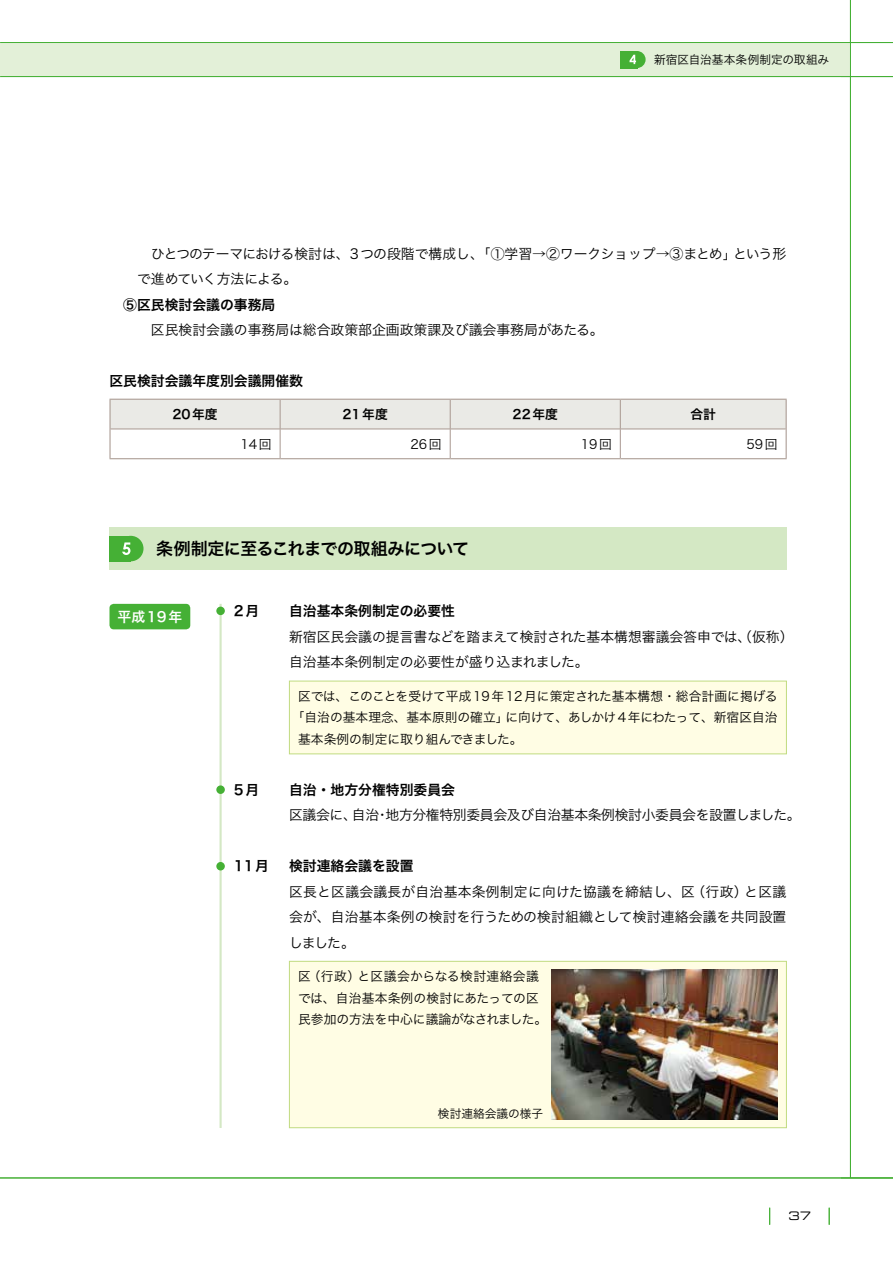
<style>
.page{position:relative;width:893px;height:1263px;background:#fff}
.page>*{position:absolute;margin:0;border:0;box-sizing:border-box;transform-origin:0 0}
.t1{font:16.95px "Hira Kaku Pro N W6";letter-spacing:-.035em;color:#000}
.t2{font:13.8px/25.5px "Hira Kaku Pro N W3";color:#000}
.t3{font:13.8px "Hira Kaku Pro N W6";color:#000}
.t4{font:13.8px "Hira Kaku Pro N W3";letter-spacing:-.025em;color:#000}
.t5{font:13.8px "Hira Kaku Pro N W6";letter-spacing:.06em;color:#fff}
.t6{font:12.75px/21.3px "Hira Kaku Pro N W3";color:#000}
.t7{font:12.75px "Hira Kaku Pro N W6";color:#000}
.t8{font:12.75px "Hira Kaku Pro N W3";letter-spacing:.035em;color:#000}
.t9{font:11.7px "Hira Kaku Pro N W3";color:#000}
.t10{font:11.7px "Eurostile LT Std Ex 2";color:#000}
</style>
<div class="page">
<div style="left:0;top:43px;width:850px;height:34px;background:#e3f0d8"></div>
<hr style="left:0;top:1178px;width:893px;height:1px;background:#45b035">
<hr style="left:0;top:76px;width:893px;height:1px;background:#45b035">
<hr style="left:0;top:42px;width:893px;height:1px;background:#45b035">
<hr style="left:850px;top:0;width:1px;height:1178px;background:#45b035">
<svg style="left:769px;top:1208px;width:1px;height:17px"></svg>
<svg style="left:829px;top:1208px;width:1px;height:17px"></svg>
<div style="left:629px;top:51px;width:17px;height:17px;background:#45b035;border-radius:50%"></div>
<div style="left:620px;top:51px;width:17px;height:17px;background:#45b035"></div>
<svg style="left:629px;top:55px;width:7px;height:9px"></svg>
<div style="left:109px;top:604px;width:81px;height:25px;background:#45b035;border-radius:4px"></div>
<hr style="left:109px;top:399px;width:171px;height:1px;background:#a89890">
<hr style="left:109px;top:400px;width:2px;height:29px;background:#a89890">
<hr style="left:109px;top:429px;width:2px;height:29px;background:#a89890">
<hr style="left:109px;top:458px;width:171px;height:1px;background:#a89890">
<hr style="left:280px;top:458px;width:170px;height:1px;background:#a89890">
<hr style="left:450px;top:458px;width:170px;height:1px;background:#a89890">
<hr style="left:620px;top:458px;width:167px;height:1px;background:#a89890">
<svg style="left:110px;top:399px;width:677px;height:59px"></svg>
<div style="left:109px;top:527px;width:678px;height:43px;background:#d4e8c4"></div>
<div style="left:118px;top:536px;width:26px;height:25px;background:#45b035;border-radius:50%"></div>
<div style="left:109px;top:536px;width:22px;height:25px;background:#45b035"></div>
<svg style="left:122px;top:542px;width:8px;height:13px"></svg>
<hr style="left:220px;top:604px;width:2px;height:524px;background:#d4e8c4">
<div style="left:216px;top:607px;width:9px;height:8px;background:#45b035;border-radius:50%"></div>
<div style="left:216px;top:785px;width:9px;height:9px;background:#45b035;border-radius:50%"></div>
<div style="left:289px;top:681px;width:497px;height:73px;background:#fffde4"></div>
<div style="left:289px;top:681px;width:498px;height:73px;border:1px solid #c1db81"></div>
<div style="left:216px;top:862px;width:9px;height:8px;background:#45b035;border-radius:50%"></div>
<div style="left:289px;top:961px;width:497px;height:167px;background:#fffde4"></div>
<div style="left:289px;top:961px;width:498px;height:167px;border:1px solid #c1db81"></div>
<img style="left:552px;top:970px;width:225px;height:149px">
<p class="t9" style="left:654px;top:49px;width:177px">新宿区自治基本条例制定の取組み</p>
<p class="t2" style="left:137px;top:240px;width:601px;text-indent:14px">ひとつのテーマにおける検討は、3つの段階で構成し、「①学習→②ワークショップ→③まとめ」で進めていく方法による。</p>
<p class="t3" style="left:123px;top:292px;width:154px">⑤区民検討会議の事務局</p>
<p class="t2" style="left:151px;top:316px;width:454px">区民検討会議の事務局は総合政策部企画政策課及び議会事務局があたる。</p>
<p class="t3" style="left:109px;top:369px;width:195px">区民検討会議年度別会議開催数</p>
<p class="t7" style="left:690px;top:403px;width:27px">合計</p>
<p class="t7" style="left:172px;top:403px;width:47px">20年度</p>
<p class="t7" style="left:342px;top:403px;width:47px">21 年度</p>
<p class="t7" style="left:513px;top:403px;width:47px">22 年度</p>
<p class="t6" style="left:240px;top:432px;width:33px">14回</p>
<p class="t6" style="left:411px;top:432px;width:33px">26回</p>
<p class="t6" style="left:581px;top:432px;width:33px">19回</p>
<p class="t2" style="left:733px;top:240px;width:55px">という形</p>
<p class="t6" style="left:746px;top:432px;width:33px">59回</p>
<p class="t1" style="left:156px;top:533px;width:314px">条例制定に至るこれまでの取組みについて</p>
<p class="t5" style="left:118px;top:604px;width:66px">平成19年</p>
<p class="t3" style="left:234px;top:598px;width:27px">2月</p>
<p class="t3" style="left:289px;top:598px;width:167px">自治基本条例制定の必要性</p>
<p class="t2" style="left:289px;top:623px;width:506px">新宿区民会議の提言書などを踏まえて検討された基本構想審議会答申では、（仮称(自治基本条例制定の必要性が盛り込まれました。</p>
<p class="t3" style="left:234px;top:777px;width:27px">5月</p>
<p class="t3" style="left:234px;top:853px;width:37px">11月</p>
<p class="t6" style="left:298px;top:685px;width:481px;text-align:right">区では、このことを受けて平成19年12月に策定された基本構想・総合計画に掲げるに向けて、あしかけ4年にわたって、新宿区自治</p>
<p class="t6" style="left:298px;top:706px;width:226px;text-indent:-6px">「自治の基本理念、基本原則の確立」基本条例の制定に取り組んできました。</p>
<p class="t3" style="left:289px;top:777px;width:167px">自治・地方分権特別委員会</p>
<p class="t4" style="left:385px;top:803px;width:417px">地方分権特別委員会及び自治基本条例検討小委員会を設置しました。</p>
<p class="t2" style="left:289px;top:801px;width:69px">区議会に、</p>
<p class="t2" style="left:352px;top:801px;width:29px">自治</p>
<p class="t2" style="left:375px;top:801px;width:15px">・</p>
<p class="t3" style="left:289px;top:853px;width:126px">検討連絡会議を設置</p>
<p class="t2" style="left:289px;top:878px;width:499px">区長と区議会議長が自治基本条例制定に向けた協議を締結し、区<br>会が、自治基本条例の検討を行うための検討組織として検討連絡会議を共同設置しました。</p>
<p class="t8" style="left:357px;top:965px;width:183px">と区議会からなる検討連絡会議</p>
<p class="t2" style="left:744px;top:878px;width:43px">と区議</p>
<p class="t2" style="left:691px;top:878px;width:57px">（行政）</p>
<p class="t6" style="left:308px;top:965px;width:54px">（行政）</p>
<p class="t6" style="left:298px;top:965px;width:250px">区<br>では、自治基本条例の検討にあたっての区民参加の方法を中心に議論がなされました。</p>
<p class="t9" style="left:438px;top:1103px;width:107px">検討連絡会議の様子</p>
<p class="t10" style="left:789px;top:1208px;width:24px">37</p>
</div>
